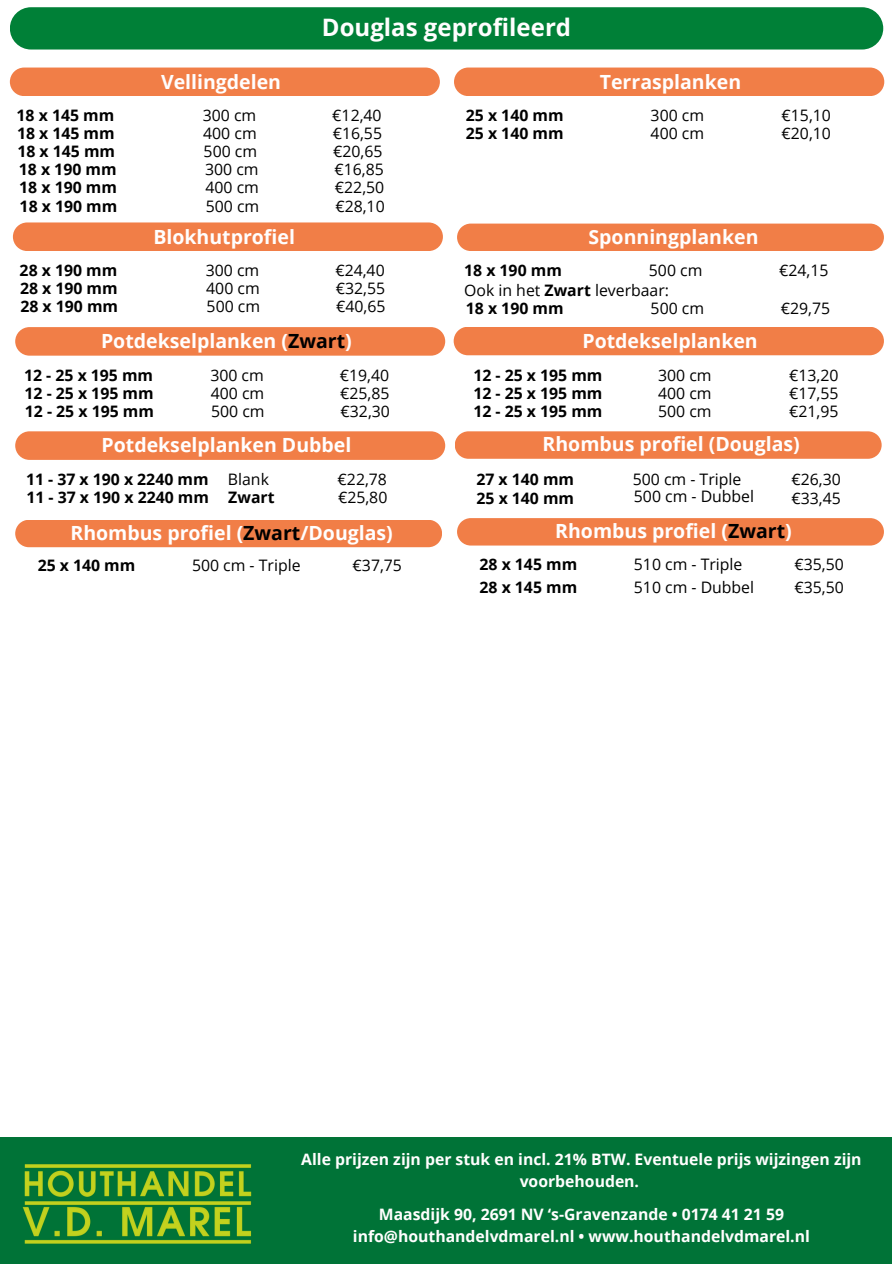
<style>
.page{position:relative;width:894px;height:1264px;background:#fff}
.page>*{position:absolute;margin:0;border:0;box-sizing:border-box;transform-origin:0 0}
.t1{font:700 24px "Open Sans";color:#fffefe}
.t2{font:700 19.5px "Open Sans";color:#fffefe}
.t3{font:700 18px "Aleo";color:#fff}
.t4{font:15.75px "Open Sans";color:#000}
.t5{font:700 15.75px "Open Sans";color:#000}
.t6{font:700 15.75px/22px "Open Sans";color:#fffefe;text-align:center}
.s1{color:#000}
.s2{font-weight:700}
.s3{color:#fff}
</style>
<div class="page">
<div style="left:10px;top:7px;width:872px;height:43px;background:#008037;border-radius:21px"></div>
<div style="left:10px;top:68px;width:430px;height:28px;background:#f17e47;border-radius:14px"></div>
<div style="left:454px;top:68px;width:430px;height:28px;background:#f17e47;border-radius:14px"></div>
<div style="left:13px;top:222px;width:430px;height:29px;background:#f17e47;border-radius:14px"></div>
<div style="left:457px;top:223px;width:426px;height:28px;background:#f17e47"></div>
<div style="left:15px;top:327px;width:430px;height:28px;background:#f17e47;border-radius:14px"></div>
<div style="left:453px;top:327px;width:430px;height:28px;background:#f17e47;border-radius:14px"></div>
<div style="left:15px;top:431px;width:430px;height:29px;background:#f17e47;border-radius:14px"></div>
<svg style="left:455px;top:431px;width:426px;height:28px;background:#f1824c"></svg>
<div style="left:457px;top:518px;width:426px;height:27px;background:#f17e47"></div>
<div style="left:15px;top:520px;width:427px;height:27px;background:#f17e47"></div>
<img style="left:0;top:1137px;width:304px;height:126px">
<div style="left:304px;top:1137px;width:587px;height:126px;background:#007337"></div>
<h1 class="t1" style="left:322px;top:11px;width:250px">Douglas geprofileerd</h1>
<h2 class="t2" style="left:161px;top:68px;width:121px">Vellingdelen</h2>
<h2 class="t2" style="left:599px;top:68px;width:143px">Terrasplanken</h2>
<h3 class="t5" style="left:17px;top:104px;width:99px">18 x 145 mm</h3>
<h3 class="t4" style="left:203px;top:104px;width:55px">300 cm</h3>
<h3 class="t4" style="left:332px;top:104px;width:51px">€12,40</h3>
<h3 class="t5" style="left:466px;top:104px;width:99px">25 x 140 mm</h3>
<h3 class="t4" style="left:650px;top:104px;width:55px">300 cm</h3>
<h3 class="t4" style="left:781px;top:104px;width:51px">€15,10</h3>
<p class="t5" style="left:17px;top:122px;width:99px">18 x 145 mm</p>
<p class="t4" style="left:203px;top:122px;width:55px">400 cm</p>
<p class="t4" style="left:332px;top:122px;width:51px">€16,55</p>
<p class="t5" style="left:17px;top:140px;width:99px">18 x 145 mm</p>
<p class="t4" style="left:203px;top:140px;width:55px">500 cm</p>
<p class="t4" style="left:333px;top:140px;width:51px">€20,65</p>
<p class="t5" style="left:466px;top:122px;width:99px">25 x 140 mm</p>
<p class="t4" style="left:650px;top:122px;width:55px">400 cm</p>
<p class="t4" style="left:781px;top:122px;width:51px">€20,10</p>
<p class="t5" style="left:19px;top:158px;width:99px">18 x 190 mm</p>
<p class="t4" style="left:205px;top:158px;width:55px">300 cm</p>
<p class="t4" style="left:334px;top:158px;width:51px">€16,85</p>
<p class="t5" style="left:19px;top:177px;width:99px">18 x 190 mm</p>
<h2 class="t4" style="left:205px;top:177px;width:55px">400 cm</h2>
<p class="t4" style="left:335px;top:177px;width:51px">€22,50</p>
<h2 class="t5" style="left:20px;top:195px;width:99px">18 x 190 mm</h2>
<p class="t4" style="left:206px;top:195px;width:55px">500 cm</p>
<h3 class="t4" style="left:335px;top:195px;width:51px">€28,10</h3>
<p class="t2" style="left:153px;top:223px;width:143px">Blokhutprofiel</p>
<p class="t2" style="left:588px;top:223px;width:171px">Sponningplanken</p>
<p class="t5" style="left:20px;top:259px;width:99px">28 x 190 mm</p>
<h3 class="t4" style="left:206px;top:259px;width:55px">300 cm</h3>
<h2 class="t4" style="left:335px;top:259px;width:51px">€24,40</h2>
<h3 class="t5" style="left:20px;top:277px;width:99px">28 x 190 mm</h3>
<p class="t4" style="left:206px;top:277px;width:55px">400 cm</p>
<p class="t4" style="left:335px;top:277px;width:51px">€32,55</p>
<p class="t5" style="left:20px;top:295px;width:99px">28 x 190 mm</p>
<h2 class="t4" style="left:206px;top:295px;width:55px">500 cm</h2>
<p class="t4" style="left:336px;top:295px;width:51px">€40,65</p>
<h3 class="t2" style="left:101px;top:327px;width:252px">Potdekselplanken (<span class="s1">Zwart</span>)</h3>
<h3 class="t2" style="left:582px;top:327px;width:177px">Potdekselplanken</h3>
<h3 class="t5" style="left:24px;top:364px;width:130px">12 - 25 x 195 mm</h3>
<p class="t4" style="left:210px;top:364px;width:55px">300 cm</p>
<p class="t4" style="left:340px;top:364px;width:51px">€19,40</p>
<p class="t5" style="left:473px;top:364px;width:130px">12 - 25 x 195 mm</p>
<h3 class="t4" style="left:658px;top:364px;width:55px">300 cm</h3>
<p class="t4" style="left:788px;top:364px;width:51px">€13,20</p>
<p class="t5" style="left:25px;top:382px;width:130px">12 - 25 x 195 mm</p>
<p class="t4" style="left:211px;top:382px;width:55px">400 cm</p>
<p class="t4" style="left:340px;top:382px;width:51px">€25,85</p>
<p class="t5" style="left:25px;top:400px;width:130px">12 - 25 x 195 mm</p>
<p class="t4" style="left:211px;top:400px;width:55px">500 cm</p>
<h3 class="t4" style="left:340px;top:400px;width:51px">€32,30</h3>
<h3 class="t5" style="left:464px;top:259px;width:99px">18 x 190 mm</h3>
<p class="t4" style="left:648px;top:259px;width:55px">500 cm</p>
<h3 class="t4" style="left:778px;top:259px;width:51px">€24,15</h3>
<p class="t4" style="left:464px;top:279px;width:206px">Ook in het <span class="s2">Zwart</span> leverbaar:</p>
<h3 class="t5" style="left:466px;top:297px;width:99px">18 x 190 mm</h3>
<p class="t4" style="left:650px;top:297px;width:55px">500 cm</p>
<h3 class="t4" style="left:780px;top:297px;width:51px">€29,75</h3>
<p class="t5" style="left:473px;top:382px;width:130px">12 - 25 x 195 mm</p>
<h2 class="t4" style="left:658px;top:382px;width:55px">400 cm</h2>
<p class="t4" style="left:788px;top:382px;width:51px">€17,55</p>
<h2 class="t5" style="left:473px;top:400px;width:130px">12 - 25 x 195 mm</h2>
<h3 class="t4" style="left:658px;top:400px;width:55px">500 cm</h3>
<h3 class="t4" style="left:788px;top:400px;width:51px">€21,95</h3>
<h3 class="t2" style="left:101px;top:431px;width:251px">Potdekselplanken Dubbel</h3>
<p class="t2" style="left:542px;top:430px;width:259px">Rhombus profiel (Douglas)</p>
<p class="t5" style="left:26px;top:468px;width:184px">11 - 37 x 190 x 2240 mm</p>
<p class="t4" style="left:228px;top:468px;width:43px">Blank</p>
<p class="t4" style="left:337px;top:468px;width:51px">€22,78</p>
<p class="t5" style="left:476px;top:468px;width:99px">27 x 140 mm</p>
<h3 class="t4" style="left:632px;top:468px;width:110px">500 cm - Triple</h3>
<p class="t4" style="left:791px;top:468px;width:51px">€26,30</p>
<h3 class="t5" style="left:26px;top:486px;width:184px">11 - 37 x 190 x 2240 mm</h3>
<p class="t5" style="left:228px;top:486px;width:48px">Zwart</p>
<h3 class="t4" style="left:338px;top:486px;width:51px">€25,80</h3>
<p class="t5" style="left:476px;top:487px;width:99px">25 x 140 mm</p>
<p class="t4" style="left:633px;top:485px;width:122px">500 cm - Dubbel</p>
<p class="t4" style="left:791px;top:487px;width:51px">€33,45</p>
<p class="t2" style="left:70px;top:519px;width:324px">Rhombus profiel <span class="s3">(</span><span class="s1">Zwart</span>/Douglas)</p>
<p class="t5" style="left:38px;top:554px;width:99px">25 x 140 mm</p>
<h3 class="t4" style="left:192px;top:554px;width:110px">500 cm - Triple</h3>
<h3 class="t4" style="left:352px;top:554px;width:51px">€37,75</h3>
<p class="t2" style="left:555px;top:517px;width:238px">Rhombus profiel <span class="s3">(</span><span class="s1">Zwart</span><span class="s3">)</span></p>
<h3 class="t5" style="left:479px;top:553px;width:99px">28 x 145 mm</h3>
<p class="t4" style="left:633px;top:553px;width:110px">510 cm - Triple</p>
<h3 class="t4" style="left:794px;top:553px;width:51px">€35,50</h3>
<h2 class="t5" style="left:479px;top:576px;width:99px">28 x 145 mm</h2>
<h3 class="t4" style="left:633px;top:576px;width:122px">510 cm - Dubbel</h3>
<h2 class="t4" style="left:794px;top:576px;width:51px">€35,50</h2>
<p class="t6" style="left:301px;top:1148px;width:561px">Alle prijzen zijn per stuk en incl. 21% BTW. Eventuele prijs wijzingen zijn voorbehouden.</p>
<p class="t6" style="left:353px;top:1203px;width:458px">Maasdijk 90, 2691 NV ‘s-Gravenzande • 0174 41 21 59 info@houthandelvdmarel.nl • www.houthandelvdmarel.nl</p>
<p class="t3" style="left:342px;top:1218px;width:239px">Geldig tot en met 01-06-2024.</p>
</div>
